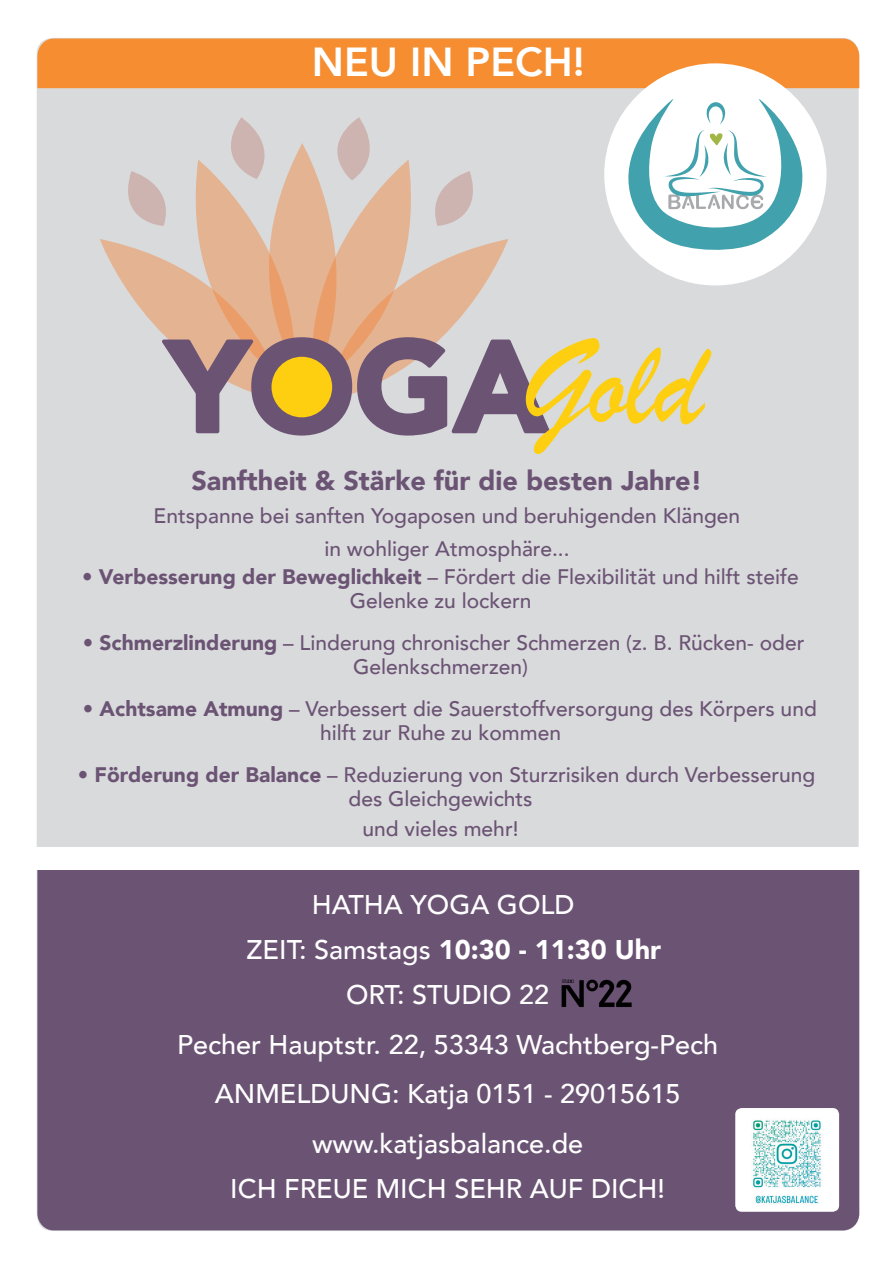
<style>
.page{position:relative;width:894px;height:1263px;background:#fff}
.page>*{position:absolute;margin:0;border:0;box-sizing:border-box;transform-origin:0 0}
.t1{font:127.2px "Brush Script";color:#fece10;scale:.94 1}
.t2{font:800 40.5px "Avenir";color:#fff}
.t3{font:500 27px/49.5px "Avenir";color:#fff;text-align:center}
.t4{font:900 27px "Avenir";color:#6b5374}
.t5{font:900 27px "Avenir";color:#fff}
.t6{font:500 21px/24px "Avenir";color:#6b5374;text-align:center}
.t7{font:4.5px "Lucida Grande";letter-spacing:-.19em;color:#000001}
.s1{font-weight:900}
.s2{font-weight:500}
</style>
<div class="page">
<div style="left:37px;top:38px;width:821px;height:1193px;background:#d9dadc;border-radius:16px"></div>
<div style="left:37px;top:870px;width:822px;height:360px;background:#6b5374"></div>
<div style="left:37px;top:39px;width:822px;height:49px;background:#f68e31"></div>
<svg style="left:100px;top:117px;width:450px;height:319px"></svg>
<div style="left:271px;top:357px;width:61px;height:60px;background:#fece10;border-radius:50%"></div>
<img style="left:525px;top:966px;width:141px;height:62px">
<div style="left:1px;top:847px;width:892px;height:23px;background:#fff"></div>
<div style="left:604px;top:63px;width:222px;height:222px;background:#fff;border-radius:50%"></div>
<svg style="left:626px;top:99px;width:178px;height:155px"></svg>
<img style="left:735px;top:1108px;width:103px;height:104px;border-radius:6px">
<h2 class="t2" style="left:312px;top:36px;width:274px">NEU IN PECH!</h2>
<h1 class="t1" style="left:521px;top:346px;width:196px">Gold</h1>
<p class="t4" style="left:191px;top:463px;width:512px">Sanftheit &amp; Stärke für die besten Jahre!</p>
<p class="t6" style="left:154px;top:500px;width:588px;line-height:33px">Entspanne bei sanften Yogaposen und beruhigenden Klängen in wohliger Atmosphäre...</p>
<p class="t6" style="left:82px;top:565px;width:718px"><span class="s1">• Verbesserung der Beweglichkeit</span> – Fördert die Flexibilität und hilft steife<br>Gelenke zu lockern</p>
<p class="t6" style="left:83px;top:631px;width:723px"><span class="s1">• Schmerzlinderung</span> – Linderung chronischer Schmerzen (z. B. Rücken- oder<br>Gelenkschmerzen)</p>
<p class="t6" style="left:320px;top:697px;width:498px;text-align:left;text-indent:-237px"><span class="s1">• Achtsame Atmung</span> – Verbessert die Sauerstoffversorgung des Körpers und hilft zur Ruhe zu kommen</p>
<p class="t6" style="left:78px;top:763px;width:738px"><span class="s1">• Förderung der Balance</span> – Reduzierung von Sturzrisiken durch Verbesserung des Gleichgewichts</p>
<p class="t6" style="left:362px;top:817px;width:157px">und vieles mehr!</p>
<p class="t3" style="left:312px;top:880px;width:264px">HATHA YOGA GOLD</p>
<p class="t5" style="left:246px;top:932px;width:416px"><span class="s2">ZEIT: Samstags</span> 10:30 - 11:30 Uhr</p>
<p class="t3" style="left:346px;top:970px;width:204px">ORT: STUDIO 22</p>
<p class="t3" style="left:177px;top:1020px;width:542px">Pecher Hauptstr. 22, 53343 Wachtberg-Pech<br>ANMELDUNG: Katja 0151 - 29015615 www.katjasbalance.de</p>
<p class="t3" style="left:230px;top:1164px;width:436px">ICH FREUE MICH SEHR AUF DICH!</p>
<p class="t7" style="left:561px;top:980px;width:14px">STUDIO</p>
</div>
